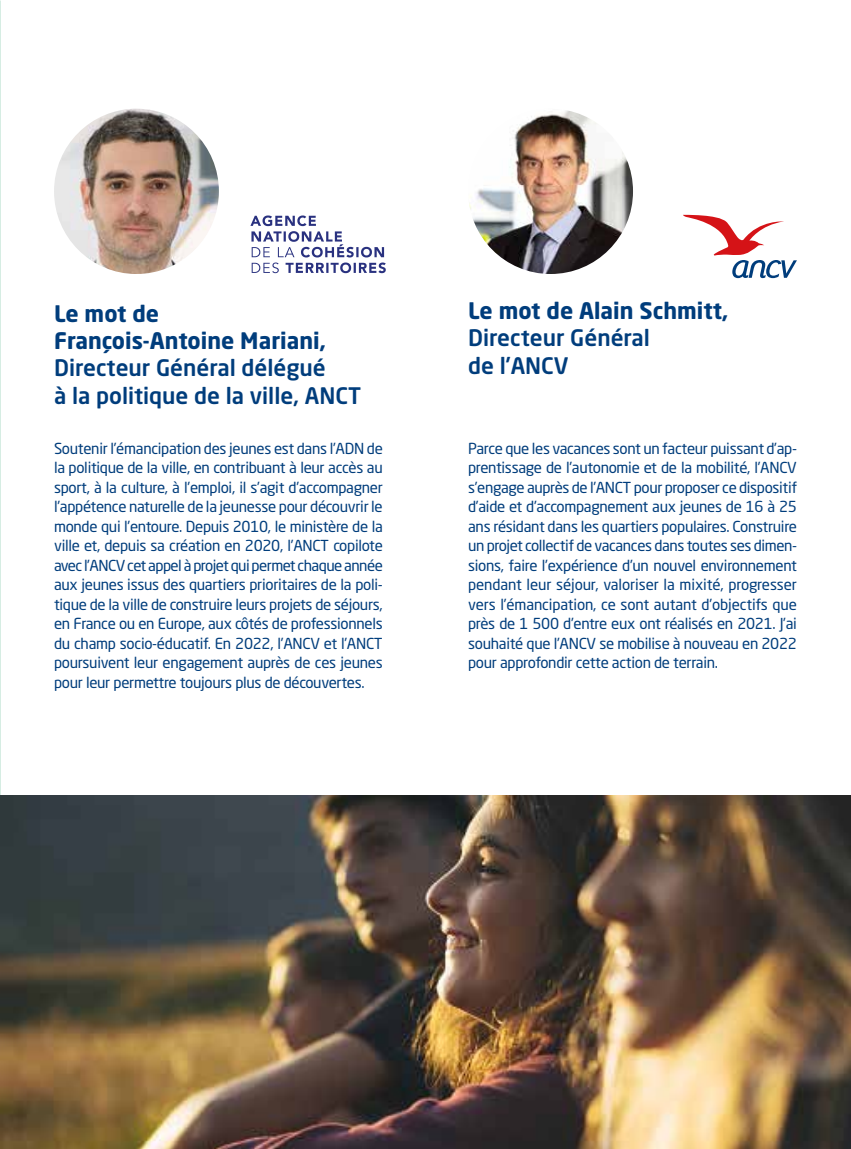
<style>
.page{position:relative;width:851px;height:1149px;background:#fff}
.page>*{position:absolute;margin:0;border:0;box-sizing:border-box;transform-origin:0 0}
.t1{font:500 22.5px/27px "Neo Sans Pro";color:#003d7c}
.t2{font:700 22.5px/27px "Neo Sans Pro";color:#003d7c}
.t3{font:15px/19.5px "Neo Sans Pro";letter-spacing:-.02em;color:#003d7c;text-align:justify}
</style>
<div class="page">
<svg style="left:250px;top:215px;width:135px;height:58px"></svg>
<img style="left:0;top:795px;width:850px;height:353px">
<img style="left:468px;top:109px;width:165px;height:165px;border-radius:82px">
<img style="left:54px;top:109px;width:165px;height:165px;border-radius:82px">
<svg style="left:683px;top:215px;width:113px;height:63px"></svg>
<h1 class="t2" style="left:54px;top:300px;width:273px">Le mot de<br>François-Antoine Mariani,</h1>
<h1 class="t1" style="left:54px;top:354px;width:308px">Directeur Général délégué<br>à la politique de la ville, ANCT</h1>
<p class="t3" style="left:54px;top:438px;width:330px">Soutenir l’émancipation des jeunes est dans l’ADN de la politique de la ville, en contribuant à leur accès au sport, à la culture, à l’emploi, il s’agit d’accompagner l’appétence naturelle de la jeunesse pour découvrir le monde qui l’entoure. Depuis 2010, le ministère de la ville et, depuis sa création en 2020, l’ANCT copilote avec l’ANCV cet appel à projet qui permet chaque année aux jeunes issus des quartiers prioritaires de la poli&shy;tique de la ville de construire leurs projets de séjours, en France ou en Europe, aux côtés de professionnels du champ socio-éducatif. En 2022, l’ANCV et l’ANCT poursuivent leur engagement auprès de ces jeunes pour leur permettre toujours plus de découvertes.</p>
<h1 class="t2" style="left:468px;top:297px;width:262px">Le mot de Alain Schmitt,</h1>
<h1 class="t1" style="left:468px;top:324px;width:183px">Directeur Général de l’ANCV</h1>
<p class="t3" style="left:468px;top:438px;width:330px">Parce que les vacances sont un facteur puissant d’ap&shy;prentissage de l’autonomie et de la mobilité, l’ANCV s’engage auprès de l’ANCT pour proposer ce dispositif d’aide et d’accompagnement aux jeunes de 16 à 25 ans résidant dans les quartiers populaires. Construire un projet collectif de vacances dans toutes ses dimen&shy;sions, faire l’expérience d’un nouvel environnement pendant leur séjour, valoriser la mixité, progresser vers l’émancipation, ce sont autant d’objectifs que près de 1 500 d’entre eux ont réalisés en 2021. J’ai souhaité que l’ANCV se mobilise à nouveau en 2022 pour approfondir cette action de terrain.</p>
</div>
